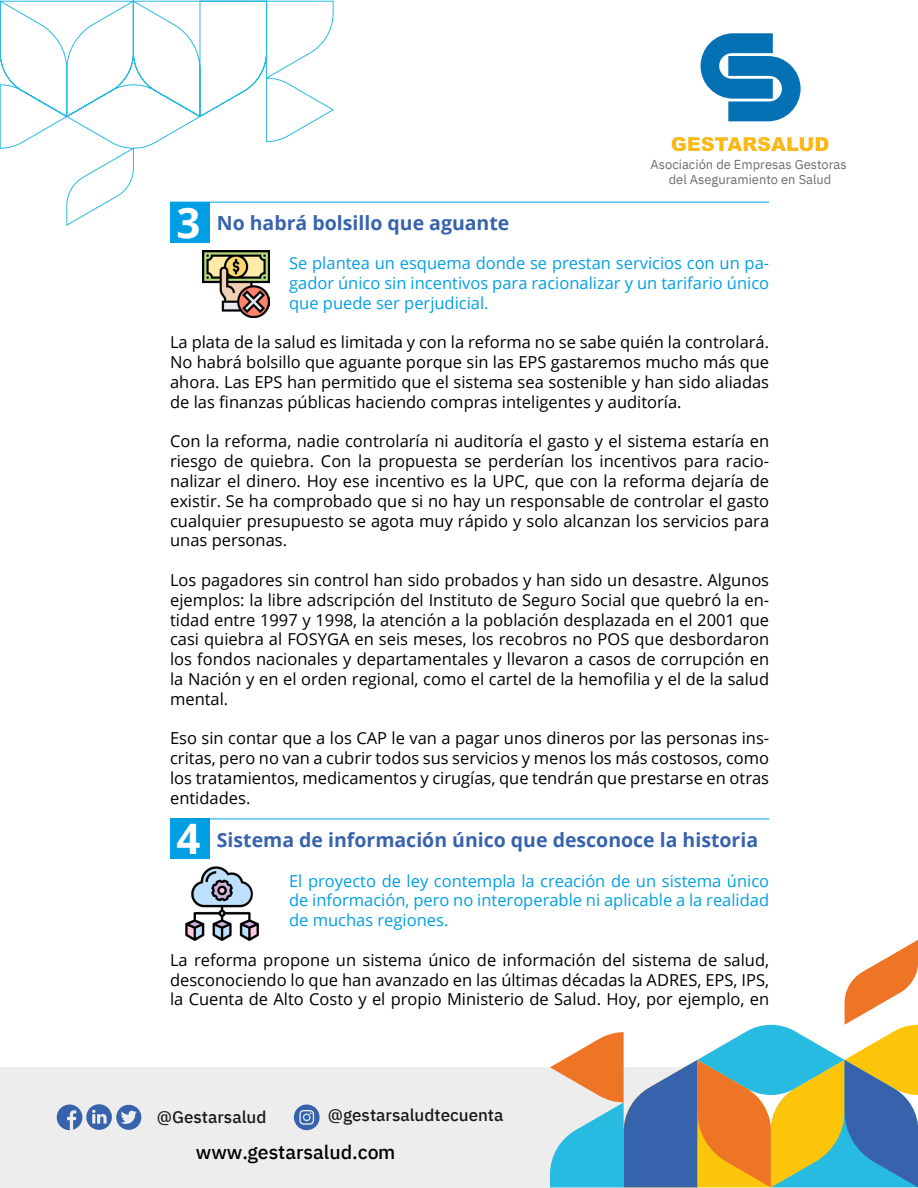
<style>
.page{position:relative;width:918px;height:1188px;background:#fff}
.page>*{position:absolute;margin:0;border:0;box-sizing:border-box;transform-origin:0 0}
.t1{font:700 42px "Open Sans";color:#fff}
.t2{font:700 19.5px "Open Sans";color:#3763ad}
.t3{font:500 19.5px "IBM Plex Sans";color:#000}
.t4{font:500 16.95px "IBM Plex Sans";color:#1a1a1a}
.t5{font:16.5px/19.8px "Open Sans";color:#000;text-align:justify}
.t6{font:16.5px/19.8px "Open Sans";color:#009fe3;text-align:justify}
.t7{font:12.9px/14.2px "IBM Plex Sans";color:#6e6e6f;text-align:center}
</style>
<div class="page">
<div style="left:170px;top:202px;width:39px;height:41px;background:#009fe3"></div>
<div style="left:170px;top:819px;width:39px;height:40px;background:#009fe3"></div>
<img style="left:202px;top:250px;width:67px;height:67px">
<hr style="left:170px;top:819px;width:599px;height:1px;background:#009fe3">
<hr style="left:170px;top:202px;width:599px;height:1px;background:#009fe3">
<img style="left:185px;top:866px;width:74px;height:75px">
<div style="left:0;top:1067px;width:697px;height:120px;background:#ededed"></div>
<svg style="left:550px;top:940px;width:368px;height:247px"></svg>
<svg style="left:701px;top:33px;width:100px;height:88px"></svg>
<svg style="left:672px;top:137px;width:156px;height:14px"></svg>
<svg style="left:294px;top:1104px;width:26px;height:26px"></svg>
<svg style="left:56px;top:1104px;width:85px;height:26px"></svg>
<svg style="left:0;top:0;width:335px;height:226px"></svg>
<p class="t7" style="left:651px;top:157px;width:198px">Asociación de Empresas Gestoras del Aseguramiento en Salud</p>
<h1 class="t1" style="left:176px;top:193px;width:25px">3</h1>
<p class="t2" style="left:217px;top:209px;width:294px">No habrá bolsillo que aguante</p>
<p class="t6" style="left:289px;top:253px;width:482px">Se plantea un esquema donde se prestan servicios con un pa&shy;gador único sin incentivos para racionalizar y un tarifario único que puede ser perjudicial.</p>
<p class="t5" style="left:170px;top:332px;width:601px">La plata de la salud es limitada y con la reforma no se sabe quién la controlará.<br>No habrá bolsillo que aguante porque sin las EPS gastaremos mucho más que ahora. Las EPS han permitido que el sistema sea sostenible y han sido aliadas de las finanzas públicas haciendo compras inteligentes y auditoría.</p>
<p class="t5" style="left:170px;top:431px;width:601px">Con la reforma, nadie controlaría ni auditoría el gasto y el sistema estaría en riesgo de quiebra. Con la propuesta se perderían los incentivos para racio&shy;nalizar el dinero. Hoy ese incentivo es la UPC, que con la reforma dejaría de existir. Se ha comprobado que si no hay un responsable de controlar el gasto cualquier presupuesto se agota muy rápido y solo alcanzan los servicios para unas personas.</p>
<p class="t5" style="left:170px;top:570px;width:601px">Los pagadores sin control han sido probados y han sido un desastre. Algunos ejemplos: la libre adscripción del Instituto de Seguro Social que quebró la en&shy;tidad entre 1997 y 1998, la atención a la población desplazada en el 2001 que casi quiebra al FOSYGA en seis meses, los recobros no POS que desbordaron los fondos nacionales y departamentales y llevaron a casos de corrupción en la Nación y en el orden regional, como el cartel de la hemofilia y el de la salud mental.</p>
<p class="t5" style="left:170px;top:728px;width:601px">Eso sin contar que a los CAP le van a pagar unos dineros por las personas ins&shy;critas, pero no van a cubrir todos sus servicios y menos los más costosos, como los tratamientos, medicamentos y cirugías, que tendrán que prestarse en otras entidades.</p>
<p class="t2" style="left:217px;top:826px;width:543px">Sistema de información único que desconoce la historia</p>
<p class="t6" style="left:289px;top:870px;width:482px">El proyecto de ley contempla la creación de un sistema único de información, pero no interoperable ni aplicable a la realidad de muchas regiones.</p>
<p class="t5" style="left:170px;top:950px;width:601px">La reforma propone un sistema único de información del sistema de salud, desconociendo lo que han avanzado en las últimas décadas la ADRES, EPS, IPS, la Cuenta de Alto Costo y el propio Ministerio de Salud. Hoy, por ejemplo, en</p>
<h1 class="t1" style="left:176px;top:809px;width:25px">4</h1>
<p class="t4" style="left:157px;top:1104px;width:111px">@Gestarsalud</p>
<p class="t4" style="left:328px;top:1102px;width:177px">@gestarsaludtecuenta</p>
<p class="t3" style="left:196px;top:1137px;width:201px">www.gestarsalud.com</p>
</div>
